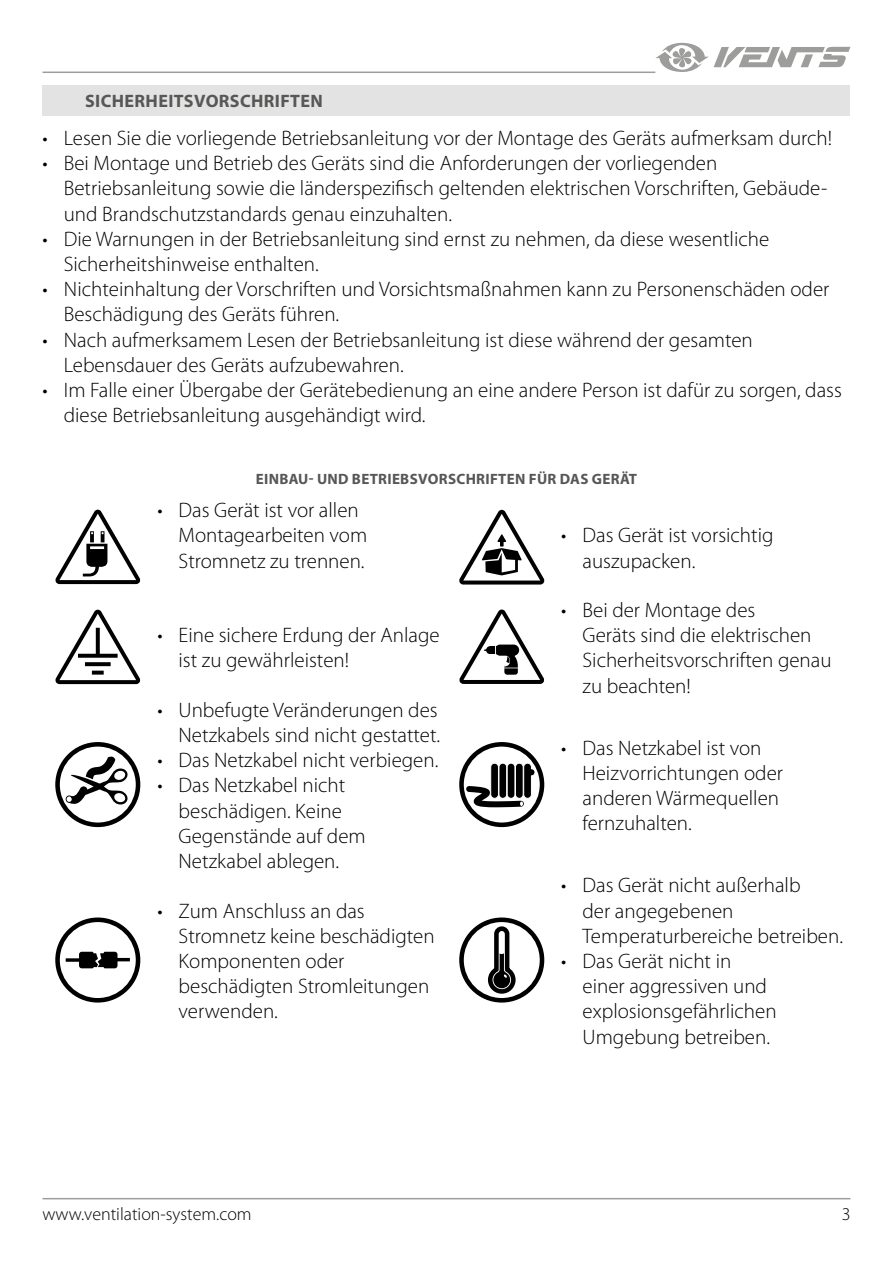
<style>
.page{position:relative;width:893px;height:1263px;background:#fff}
.page>*{position:absolute;margin:0;border:0;box-sizing:border-box;transform-origin:0 0}
.t1{font:300 21px/25.2px "Myriad Pro";color:#000}
.t2{font:300 18px "Myriad Pro";color:#000}
.t3{font:700 18px "Myriad Pro";letter-spacing:.02em;color:#575756}
.t4{font:700 15px "Myriad Pro";letter-spacing:.02em;color:#575756}
</style>
<div class="page">
<hr style="left:43px;top:1198px;width:807px;height:1px;background:#9d9d9c">
<hr style="left:43px;top:72px;width:612px;height:1px;background:#9d9d9c">
<svg style="left:655px;top:43px;width:195px;height:29px"></svg>
<div style="left:43px;top:85px;width:807px;height:31px;background:#e3e3e3"></div>
<svg style="left:55px;top:510px;width:85px;height:74px"></svg>
<svg style="left:459px;top:510px;width:85px;height:74px"></svg>
<svg style="left:55px;top:610px;width:85px;height:74px"></svg>
<svg style="left:96px;top:628px;width:4px;height:26px"></svg>
<svg style="left:78px;top:654px;width:40px;height:4px"></svg>
<svg style="left:85px;top:662px;width:26px;height:4px"></svg>
<svg style="left:92px;top:671px;width:12px;height:4px"></svg>
<svg style="left:459px;top:609px;width:85px;height:75px"></svg>
<svg style="left:55px;top:742px;width:85px;height:85px"></svg>
<svg style="left:459px;top:742px;width:85px;height:85px"></svg>
<svg style="left:55px;top:917px;width:85px;height:85px"></svg>
<svg style="left:459px;top:917px;width:85px;height:85px"></svg>
<p class="t3" style="left:85px;top:89px;width:239px">SICHERHEITSVORSCHRIFTEN</p>
<p class="t1" style="left:43px;top:126px;width:791px">• Lesen Sie die vorliegende Betriebsanleitung vor der Montage des Geräts aufmerksam durch!</p>
<p class="t1" style="left:64px;top:151px;width:765px;text-indent:-21px">• Bei Montage und Betrieb des Geräts sind die Anforderungen der vorliegenden<br>Betriebsanleitung sowie die länderspezifisch geltenden elektrischen Vorschriften, Gebäude&shy;und Brandschutzstandards genau einzuhalten.</p>
<p class="t1" style="left:64px;top:227px;width:707px;text-indent:-21px">• Die Warnungen in der Betriebsanleitung sind ernst zu nehmen, da diese wesentliche<br>Sicherheitshinweise enthalten.</p>
<p class="t1" style="left:64px;top:277px;width:767px;text-indent:-21px">• Nichteinhaltung der Vorschriften und Vorsichtsmaßnahmen kann zu Personenschäden oder<br>Beschädigung des Geräts führen.</p>
<p class="t1" style="left:64px;top:327px;width:691px;text-indent:-21px">• Nach aufmerksamem Lesen der Betriebsanleitung ist diese während der gesamten<br>Lebensdauer des Geräts aufzubewahren.</p>
<p class="t1" style="left:64px;top:378px;width:780px;text-indent:-21px">• Im Falle einer Übergabe der Gerätebedienung an eine andere Person ist dafür zu sorgen, dass diese Betriebsanleitung ausgehändigt wird.</p>
<p class="t4" style="left:256px;top:469px;width:383px">EINBAU- UND BETRIEBSVORSCHRIFTEN FÜR DAS GERÄT</p>
<p class="t1" style="left:179px;top:498px;width:190px;text-indent:-21px">• Das Gerät ist vor allen<br>Montagearbeiten vom<br>Stromnetz zu trennen.</p>
<p class="t1" style="left:583px;top:523px;width:192px;text-indent:-21px">• Das Gerät ist vorsichtig auszupacken.</p>
<p class="t1" style="left:179px;top:623px;width:263px;text-indent:-21px">• Eine sichere Erdung der Anlage ist zu gewährleisten!</p>
<p class="t1" style="left:157px;top:698px;width:284px;text-align:right">• Unbefugte Veränderungen des<br>Netzkabels sind nicht gestattet.</p>
<p class="t1" style="left:157px;top:748px;width:283px">• Das Netzkabel nicht verbiegen.</p>
<p class="t1" style="left:179px;top:773px;width:189px;text-indent:-21px">• Das Netzkabel nicht beschädigen. Keine<br>Gegenstände auf dem<br>Netzkabel ablegen.</p>
<p class="t1" style="left:179px;top:898px;width:258px;text-indent:-21px">• Zum Anschluss an das<br>Stromnetz keine beschädigten<br>Komponenten oder beschädigten Stromleitungen verwenden.</p>
<p class="t1" style="left:583px;top:598px;width:250px;text-indent:-21px">• Bei der Montage des<br>Geräts sind die elektrischen<br>Sicherheitsvorschriften genau zu beachten!</p>
<p class="t1" style="left:583px;top:735px;width:202px;text-indent:-21px">• Das Netzkabel ist von<br>Heizvorrichtungen oder anderen Wärmequellen fernzuhalten.</p>
<p class="t1" style="left:583px;top:873px;width:262px;text-indent:-21px">• Das Gerät nicht außerhalb<br>der angegebenen<br>Temperaturbereiche betreiben.</p>
<p class="t1" style="left:583px;top:949px;width:196px;text-indent:-21px">• Das Gerät nicht in einer aggressiven und explosionsgefährlichen<br>Umgebung betreiben.</p>
<p class="t2" style="left:43px;top:1204px;width:211px">www.ventilation-system.com</p>
<p class="t2" style="left:842px;top:1204px;width:10px">3</p>
</div>
